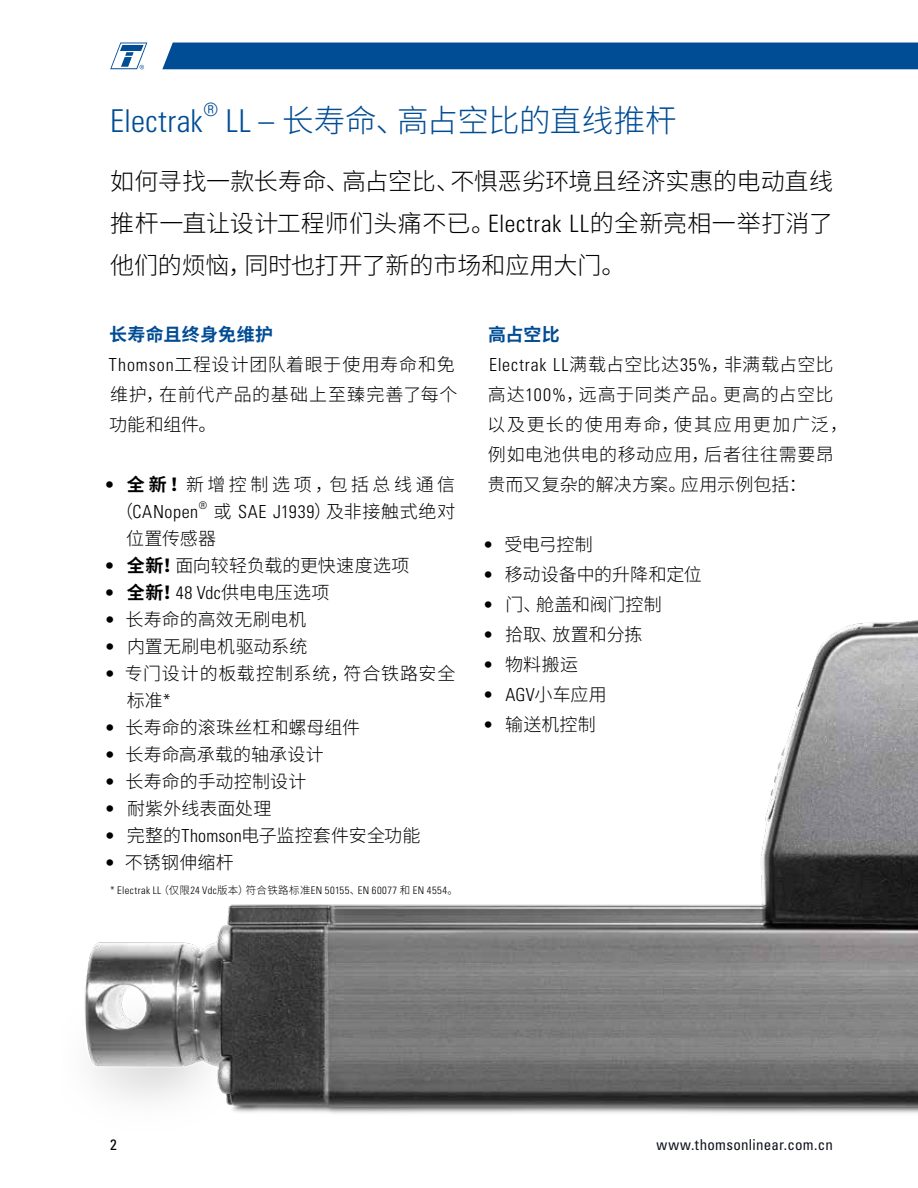
<style>
.page{position:relative;width:918px;height:1188px;background:#fff}
.page>*{position:absolute;margin:0;border:0;box-sizing:border-box;transform-origin:0 0}
.t1{font:300 31.5px "Source Han Sans CN";letter-spacing:-.005em;color:#004c95}
.t2{font:300 condensed 31.5px "Univers LT Std";letter-spacing:.01em;color:#004c95}
.t3{font:300 24px/42px "Source Han Sans CN";color:#000;text-align:justify}
.t4{font:300 condensed 18.3px "Univers LT Std";color:#004c95}
.t5{font:300 18px/27px "Source Han Sans CN";letter-spacing:.015em;color:#000}
.t6{font:300 18px/30px "Source Han Sans CN";letter-spacing:.04em;color:#000}
.t7{font:300 18px/30px "Source Han Sans CN";letter-spacing:.035em;color:#000}
.t8{font:300 condensed 18px "Univers LT Std";letter-spacing:.04em;color:#000}
.t9{font:300 18px "Source Han Sans CN";letter-spacing:-.005em;color:#000}
.t10{font:300 18px "Source Han Sans CN";letter-spacing:.195em;color:#000}
.t11{font:700 18px "Source Han Sans CN";color:#004c95}
.t12{font:condensed 15px "Univers LT Std";letter-spacing:.02em;color:#0f121b}
.t13{font:condensed 15px "Univers LT Std";color:#000}
.t14{font:300 condensed 10.5px "Univers LT Std";letter-spacing:.04em;color:#000}
.s1{font-family:"Univers LT Std";font-stretch:condensed}
.s2{font-weight:700;color:#004c95}
.s3{font-family:"Univers LT Std";font-weight:700;font-stretch:condensed}
.s4{font-weight:700}
.s5{font-family:"Source Han Sans CN";font-stretch:normal}
</style>
<div class="page">
<div style="left:162px;top:43px;width:756px;height:27px;background:#004c95"></div>
<svg style="left:110px;top:43px;width:37px;height:26px"></svg>
<img style="left:84px;top:620px;width:834px;height:494px">
<h1 class="t2" style="left:110px;top:102px;width:94px">Electrak</h1>
<p class="t4" style="left:204px;top:99px;width:16px">®</p>
<h1 class="t1" style="left:226px;top:103px;width:453px"><span class="s1">LL –</span> 长寿命、高占空比的直线推杆</h1>
<h2 class="t3" style="left:110px;top:160px;width:724px">如何寻找一款长寿命、高占空比、不惧恶劣环境且经济实惠的电动直线推杆一直让设计工程师们头痛不已。<span class="s1">Electrak LL</span>的全新亮相一举打消了他们的烦恼，同时也打开了新的市场和应用大门。</h2>
<p class="t7" style="left:109px;top:320px;width:350px"><span class="s2">长寿命且终身免维护<br></span><span class="s1">Thomson</span>工程设计团队着眼于使用寿命和免维护，在前代产品的基础上至臻完善了每个功能和组件。</p>
<p class="t10" style="left:106px;top:474px;width:351px"><span class="s3">•</span> <span class="s4">全新！</span>新增控制选项，包括总线通信</p>
<p class="t8" style="left:115px;top:501px;width:85px"><span class="s5">（</span>CANopen</p>
<p class="t14" style="left:199px;top:499px;width:10px">®</p>
<p class="t5" style="left:126px;top:498px;width:331px;text-indent:88px">或 <span class="s1">SAE J1939</span>）及非接触式绝对位置传感器</p>
<p class="t5" style="left:106px;top:552px;width:305px"><span class="s3">•</span> <span class="s4">全新！</span>面向较轻负载的更快速度选项</p>
<p class="t5" style="left:106px;top:579px;width:225px"><span class="s3">•</span> <span class="s4">全新！</span><span class="s1">48 Vdc</span>供电电压选项</p>
<p class="t5" style="left:105px;top:606px;width:203px"><span class="s1">•</span> 长寿命的高效无刷电机</p>
<p class="t5" style="left:105px;top:633px;width:204px"><span class="s1">•</span> 内置无刷电机驱动系统</p>
<p class="t6" style="left:127px;top:660px;width:330px;line-height:27px;text-indent:-22px"><span class="s1">•</span> 专门设计的板载控制系统，符合铁路安全标准<span class="s1">*</span></p>
<p class="t5" style="left:105px;top:714px;width:257px"><span class="s1">•</span> 长寿命的滚珠丝杠和螺母组件</p>
<p class="t5" style="left:105px;top:741px;width:221px"><span class="s1">•</span> 长寿命高承载的轴承设计</p>
<p class="t5" style="left:105px;top:768px;width:204px"><span class="s1">•</span> 长寿命的手动控制设计</p>
<p class="t5" style="left:105px;top:795px;width:168px"><span class="s1">•</span> 耐紫外线表面处理</p>
<p class="t5" style="left:105px;top:822px;width:317px"><span class="s1">•</span> 完整的<span class="s1">Thomson</span>电子监控套件安全功能</p>
<p class="t5" style="left:105px;top:849px;width:131px"><span class="s1">•</span> 不锈钢伸缩杆</p>
<p class="t14" style="left:110px;top:884px;width:350px">* Electrak LL<span class="s5">（仅限</span>24 Vdc<span class="s5">版本）符合铁路标准</span>EN 50155<span class="s5">、</span>EN 60077 <span class="s5">和</span> EN 4554<span class="s5">。</span></p>
<p class="t11" style="left:488px;top:324px;width:73px">高占空比</p>
<p class="t8" style="left:489px;top:354px;width:346px">Electrak LL<span class="s5">满载占空比达</span>35%<span class="s5">，非满载占空比</span></p>
<p class="t6" style="left:487px;top:380px;width:362px">高达<span class="s1">100%</span>，远高于同类产品。更高的占空比以及更长的使用寿命，使其应用更加广泛，例如电池供电的移动应用，后者往往需要昂贵而又复杂的解决方案。应用示例包括：</p>
<p class="t5" style="left:483px;top:531px;width:111px"><span class="s1">•</span> 受电弓控制</p>
<p class="t9" style="left:483px;top:564px;width:220px"><span class="s1">•</span> 移动设备中的升降和定位</p>
<p class="t9" style="left:483px;top:594px;width:180px"><span class="s1">•</span> 门、舱盖和阀门控制</p>
<p class="t5" style="left:483px;top:621px;width:161px"><span class="s1">•</span> 拾取、放置和分拣</p>
<p class="t5" style="left:483px;top:651px;width:97px"><span class="s1">•</span> 物料搬运</p>
<p class="t8" style="left:483px;top:684px;width:125px">• AGV<span class="s5">小车应用</span></p>
<p class="t5" style="left:483px;top:711px;width:114px"><span class="s1">•</span> 输送机控制</p>
<p class="t13" style="left:110px;top:1135px;width:8px">2</p>
<p class="t12" style="left:657px;top:1135px;width:178px">www.thomsonlinear.com.cn</p>
</div>
